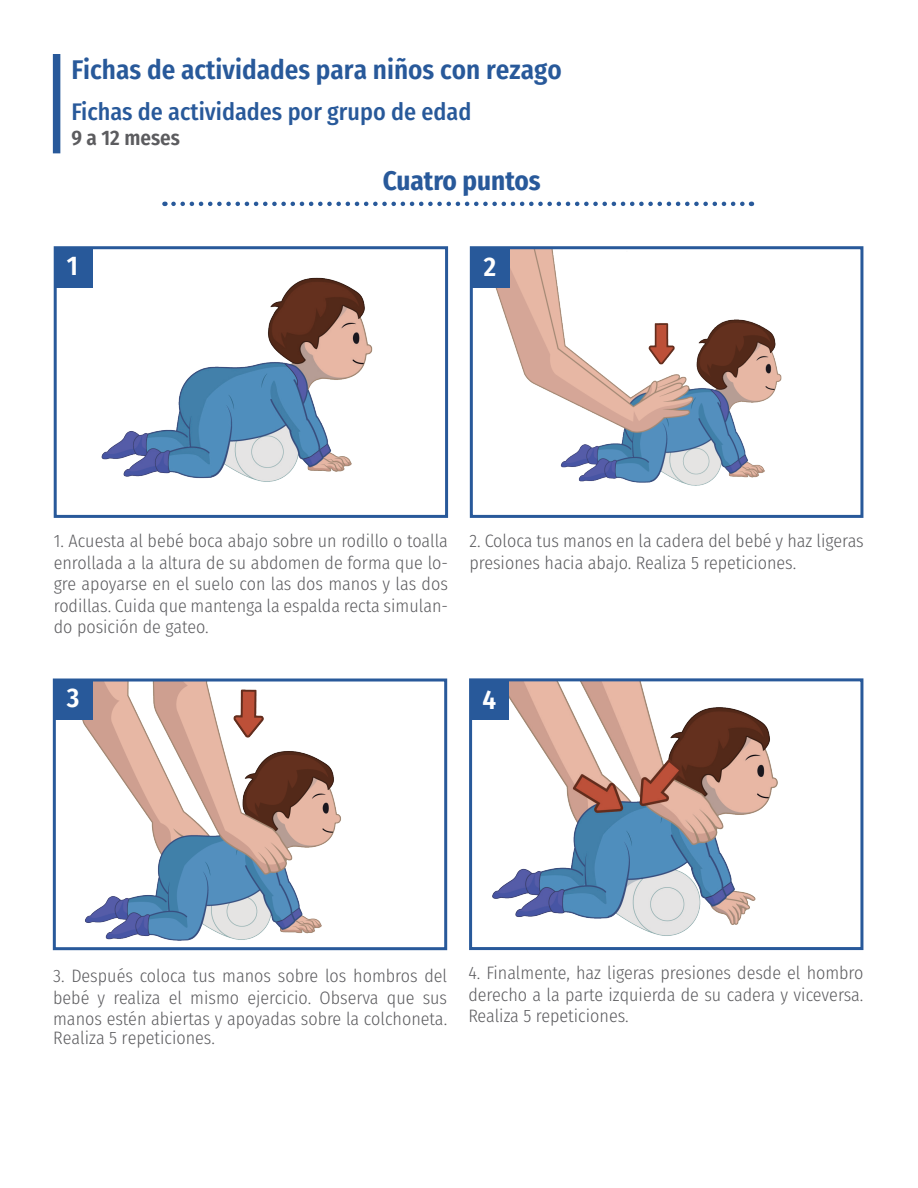
<style>
.page{position:relative;width:918px;height:1188px;background:#fff}
.page>*{position:absolute;margin:0;border:0;box-sizing:border-box;transform-origin:0 0}
.t1{font:600 27px "Fira Sans Condensed";color:#28599a}
.t2{font:700 27px "Fira Sans Condensed";color:#28599a}
.t3{font:600 27px "Fira Sans Condensed";color:#fff}
.t4{font:500 24px "Fira Sans Condensed";color:#28599a}
.t5{font:600 21px "Fira Sans Condensed";color:#5c5c5f}
.t6{font:300 18px/21.6px "Fira Sans Condensed";color:#5c5c5f;text-align:justify}
</style>
<div class="page">
<div style="left:53px;top:54px;width:7px;height:99px;background:#28599a"></div>
<img style="left:495px;top:250px;width:287px;height:236px">
<div style="left:470px;top:246px;width:393px;height:272px;border:3px solid #28599a"></div>
<img style="left:101px;top:277px;width:272px;height:205px">
<div style="left:54px;top:246px;width:394px;height:272px;border:3px solid #28599a"></div>
<img style="left:82px;top:683px;width:259px;height:258px">
<div style="left:53px;top:679px;width:394px;height:271px;border:3px solid #28599a"></div>
<img style="left:492px;top:682px;width:286px;height:254px">
<div style="left:469px;top:678px;width:394px;height:272px;border:3px solid #28599a"></div>
<div style="left:55px;top:248px;width:38px;height:40px;background:#28599a"></div>
<div style="left:54px;top:680px;width:38px;height:40px;background:#28599a"></div>
<div style="left:470px;top:680px;width:39px;height:40px;background:#28599a"></div>
<div style="left:472px;top:248px;width:38px;height:40px;background:#28599a"></div>
<svg style="left:173px;top:202px;width:579px;height:4px"></svg>
<h1 class="t1" style="left:71px;top:48px;width:492px">Fichas de actividades para niños con rezago</h1>
<h2 class="t4" style="left:71px;top:92px;width:401px">Fichas de actividades por grupo de edad</h2>
<p class="t5" style="left:71px;top:120px;width:110px">9 a 12 meses</p>
<h1 class="t3" style="left:67px;top:244px;width:13px">1</h1>
<h1 class="t2" style="left:383px;top:158px;width:159px">Cuatro puntos</h1>
<h1 class="t3" style="left:484px;top:245px;width:14px">2</h1>
<p class="t6" style="left:54px;top:530px;width:396px">1. Acuesta al bebé boca abajo sobre un rodillo o toalla enrollada a la altura de su abdomen de forma que lo&shy;gre apoyarse en el suelo con las dos manos y las dos rodillas. Cuida que mantenga la espalda recta simulan&shy;do posición de gateo.</p>
<p class="t6" style="left:469px;top:530px;width:396px">2. Coloca tus manos en la cadera del bebé y haz ligeras presiones hacia abajo. Realiza 5 repeticiones.</p>
<h1 class="t3" style="left:67px;top:676px;width:14px">3</h1>
<h1 class="t3" style="left:482px;top:677px;width:15px">4</h1>
<p class="t6" style="left:53px;top:965px;width:396px">3. Después coloca tus manos sobre los hombros del bebé y realiza el mismo ejercicio. Observa que sus manos estén abiertas y apoyadas sobre la colchoneta.</p>
<p class="t6" style="left:53px;top:1026px;width:163px">Realiza 5 repeticiones.</p>
<p class="t6" style="left:468px;top:962px;width:397px">4. Finalmente, haz ligeras presiones desde el hombro derecho a la parte izquierda de su cadera y viceversa.<br>Realiza 5 repeticiones.</p>
</div>
